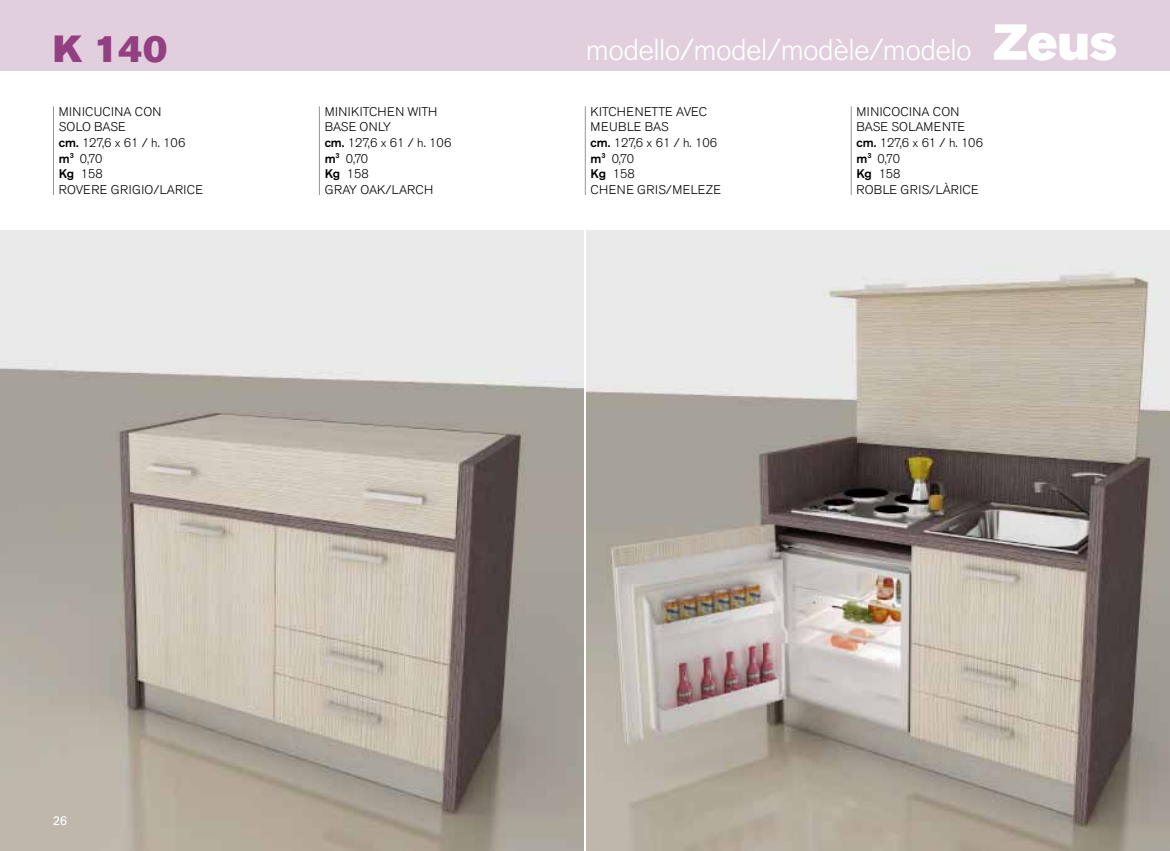
<style>
.page{position:relative;width:1170px;height:851px;background:#fff}
.page>*{position:absolute;margin:0;border:0;box-sizing:border-box;transform-origin:0 0}
.t1{font:37.5px "Akzidenz Grotesk BE Super";color:#934083}
.t2{font:300 30px "Akzidenz Grotesk BE";letter-spacing:-.02em;color:#fff}
.t3{font:300 12.5px/15.6px "Akzidenz Grotesk BE";letter-spacing:.02em;color:#000}
.t4{font:300 12.5px/15.6px "Akzidenz Grotesk BE";color:#000}
.t5{font:12.5px "Univers LT Std";color:#fff}
.s1{font-family:"Akzidenz Grotesk BE Super";font-weight:400;font-size:50px}
.s2{font-weight:500}
</style>
<div class="page">
<img style="left:586px;top:230px;width:583px;height:620px">
<img style="left:0;top:230px;width:583px;height:620px">
<div style="left:0;top:0;width:1169px;height:71px;background:#e1cfdd"></div>
<hr style="left:53px;top:106px;width:1px;height:89px;background:#939598">
<hr style="left:319px;top:106px;width:1px;height:89px;background:#939598">
<hr style="left:585px;top:106px;width:1px;height:89px;background:#939598">
<hr style="left:850px;top:106px;width:1px;height:89px;background:#939598">
<h1 class="t1" style="left:53px;top:27px;width:116px">K 140</h1>
<h2 class="t2" style="left:586px;top:32px;width:532px">modello/model/modèle/modelo <span class="s1">Zeus</span></h2>
<p class="t3" style="left:59px;top:104px;width:146px">MINICUCINA CON<br>SOLO BASE<br><span class="s2">cm.</span> 127,6 x 61 / h. 106 <span class="s2">m</span><sup>3</sup> 0,70<br><span class="s2">Kg</span> 158<br>ROVERE GRIGIO/LARICE</p>
<p class="t4" style="left:325px;top:104px;width:128px">MINIKITCHEN WITH<br>BASE ONLY<br><span class="s2">cm.</span> 127,6 x 61 / h. 106 <span class="s2">m</span><sup>3</sup> 0,70<br><span class="s2">Kg</span> 158<br>GRAY OAK/LARCH</p>
<p class="t3" style="left:590px;top:104px;width:132px">KITCHENETTE AVEC<br>MEUBLE BAS<br><span class="s2">cm.</span> 127,6 x 61 / h. 106 <span class="s2">m</span><sup>3</sup> 0,70<br><span class="s2">Kg</span> 158<br>CHENE GRIS/MELEZE</p>
<p class="t3" style="left:856px;top:104px;width:128px">MINICOCINA CON<br>BASE SOLAMENTE <span class="s2">cm.</span> 127,6 x 61 / h. 106 <span class="s2">m</span><sup>3</sup> 0,70<br><span class="s2">Kg</span> 158<br>ROBLE GRIS/LÀRICE</p>
<p class="t5" style="left:53px;top:812px;width:15px">26</p>
</div>
